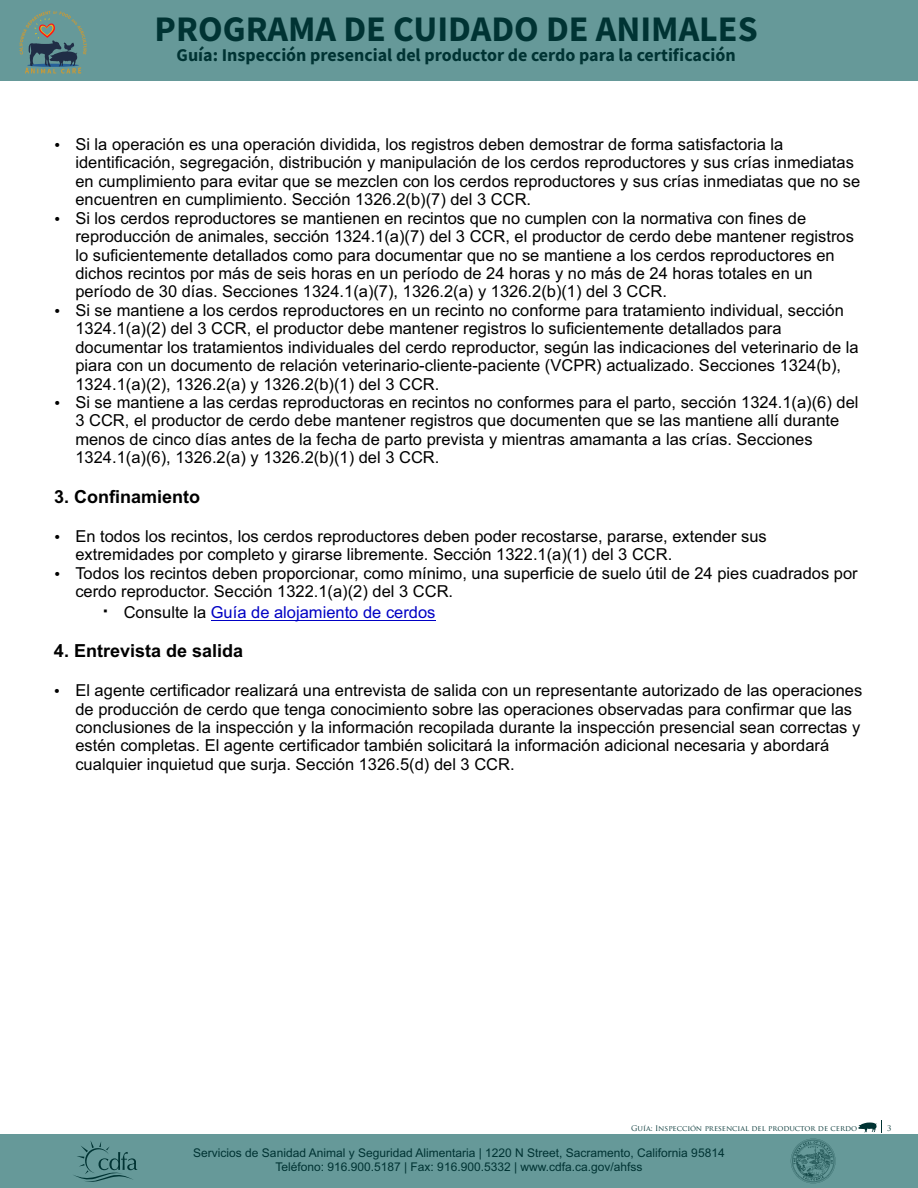
<style>
.page{position:relative;width:918px;height:1188px;background:#fff}
.page>*{position:absolute;margin:0;border:0;box-sizing:border-box;transform-origin:0 0}
.t1{font:700 36px "Source Sans Pro";color:#033}
.t2{font:700 18px "Source Sans Pro";color:#033}
.t3{font:700 18px "Arial";color:#000}
.t4{font:16.5px/18.5px "Arial";color:#000}
.t5{font:16.5px "Arial";color:#0000c4}
.t6{font:12px "Arial";color:#033}
.t7{font:7.5px "Trajan Pro";color:#033}
.s1{color:#000}
</style>
<div class="page">
<div style="left:0;top:1134px;width:918px;height:54px;background:#699"></div>
<svg style="left:74px;top:1141px;width:63px;height:41px"></svg>
<svg style="left:791px;top:1139px;width:45px;height:44px"></svg>
<div style="left:0;top:0;width:918px;height:81px;background:#699"></div>
<svg style="left:20px;top:11px;width:67px;height:63px"></svg>
<svg style="left:858px;top:1120px;width:24px;height:13px"></svg>
<hr style="left:211px;top:620px;width:225px;height:1px;background:#0000c4">
<p class="t1" style="left:155px;top:14px;width:605px">PROGRAMA DE CUIDADO DE ANIMALES</p>
<p class="t2" style="left:177px;top:47px;width:561px">Guía: Inspección presencial del productor de cerdo para la certificación</p>
<p class="t4" style="left:75px;top:136px;width:786px">Si la operación es una operación dividida, los registros deben demostrar de forma satisfactoria la identificación, segregación, distribución y manipulación de los cerdos reproductores y sus crías inmediatas en cumplimiento para evitar que se mezclen con los cerdos reproductores y sus crías inmediatas que no se encuentren en cumplimiento. Sección 1326.2(b)(7) del 3 CCR.</p>
<p class="t4" style="left:75px;top:210px;width:780px">Si los cerdos reproductores se mantienen en recintos que no cumplen con la normativa con fines de reproducción de animales, sección 1324.1(a)(7) del 3 CCR, el productor de cerdo debe mantener registros lo suficientemente detallados como para documentar que no se mantiene a los cerdos reproductores en dichos recintos por más de seis horas en un período de 24 horas y no más de 24 horas totales en un período de 30 días. Secciones 1324.1(a)(7), 1326.2(a) y 1326.2(b)(1) del 3 CCR.</p>
<p class="t4" style="left:75px;top:302px;width:785px">Si se mantiene a los cerdos reproductores en un recinto no conforme para tratamiento individual, sección 1324.1(a)(2) del 3 CCR, el productor debe mantener registros lo suficientemente detallados para documentar los tratamientos individuales del cerdo reproductor, según las indicaciones del veterinario de la piara con un documento de relación veterinario-cliente-paciente (VCPR) actualizado. Secciones 1324(b), 1324.1(a)(2), 1326.2(a) y 1326.2(b)(1) del 3 CCR.</p>
<p class="t4" style="left:75px;top:395px;width:785px">Si se mantiene a las cerdas reproductoras en recintos no conformes para el parto, sección 1324.1(a)(6) del 3 CCR, el productor de cerdo debe mantener registros que documenten que se las mantiene allí durante menos de cinco días antes de la fecha de parto prevista y mientras amamanta a las crías. Secciones 1324.1(a)(6), 1326.2(a) y 1326.2(b)(1) del 3 CCR.</p>
<h1 class="t3" style="left:54px;top:490px;width:148px">3. Confinamiento</h1>
<p class="t4" style="left:75px;top:529px;width:693px">En todos los recintos, los cerdos reproductores deben poder recostarse, pararse, extender sus extremidades por completo y girarse libremente. Sección 1322.1(a)(1) del 3 CCR.</p>
<p class="t4" style="left:75px;top:565px;width:784px">Todos los recintos deben proporcionar, como mínimo, una superficie de suelo útil de 24 pies cuadrados por cerdo reproductor. Sección 1322.1(a)(2) del 3 CCR.</p>
<p class="t5" style="left:124px;top:606px;width:313px"><span class="s1">Consulte la</span> Guía de alojamiento de cerdos</p>
<h1 class="t3" style="left:54px;top:644px;width:191px">4. Entrevista de salida</h1>
<p class="t4" style="left:75px;top:683px;width:788px">El agente certificador realizará una entrevista de salida con un representante autorizado de las operaciones de producción de cerdo que tenga conocimiento sobre las operaciones observadas para confirmar que las conclusiones de la inspección y la información recopilada durante la inspección presencial sean correctas y estén completas. El agente certificador también solicitará la información adicional necesaria y abordará cualquier inquietud que surja. Sección 1326.5(d) del 3 CCR.</p>
<p class="t7" style="left:631px;top:1125px;width:228px">Guía: Inspección presencial del productor de cerdo</p>
<p class="t6" style="left:193px;top:1149px;width:533px">Servicios de Sanidad Animal y Seguridad Alimentaria | 1220 N Street, Sacramento, California 95814</p>
<p class="t6" style="left:275px;top:1162px;width:369px">Teléfono: 916.900.5187 | Fax: 916.900.5332 | www.cdfa.ca.gov/ahfss</p>
<p class="t7" style="left:887px;top:1125px;width:6px">3</p>
</div>
